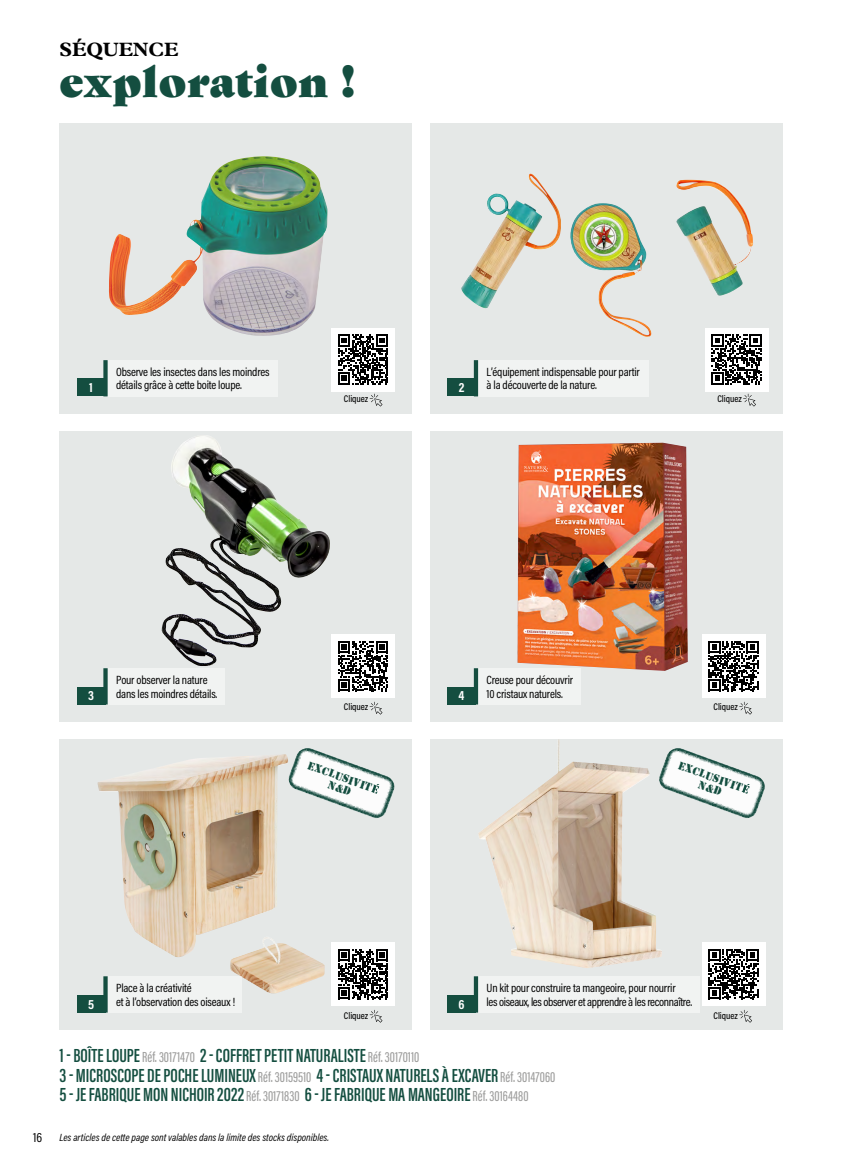
<style>
.page{position:relative;width:842px;height:1170px;background:#fff}
.page>*{position:absolute;margin:0;border:0;box-sizing:border-box;transform-origin:0 0}
._02-TITRE{font:42.15px "Gastromond";letter-spacing:.02em;color:#144e40}
._04-INTITULE_PRODUIT{font:600 19.5px/19.5px "Acumin Pro Extra Cond";color:#144e40}
._01-SUR_TITRE{font:700 19.2px "Plantin";color:#000}
._01-NUMERO{font:700 13.5px "Acumin Pro Cond";color:#fff}
.t1{font:13.5px "Acumin Pro Cond";color:#000}
.DESCRIPTIF_Produit{font:12px/13.5px "Acumin Pro Cond";letter-spacing:-.015em;color:#000}
.t2{font:700 11.55px/11.1px "Top Secret Without Lines";color:#144e40}
.t3{font:italic 10.5px "Acumin Pro Cond";color:#000}
._01-SUR_TITRE-2{font:500 9.75px "Acumin Pro Cond";color:#000}
.s1{font-weight:500;font-size:15px;color:#9d9d9c}
</style>
<div class="page">
<div style="left:60px;top:431px;width:352px;height:290px;background:#e5e8e7"></div>
<img style="left:162px;top:438px;width:115px;height:228px">
<div style="left:60px;top:123px;width:352px;height:290px;background:#e5e8e7"></div>
<img style="left:109px;top:156px;width:219px;height:180px">
<div style="left:60px;top:739px;width:352px;height:290px;background:#e5e8e7"></div>
<img style="left:97px;top:754px;width:228px;height:239px">
<div style="left:430px;top:431px;width:352px;height:290px;background:#e5e8e7"></div>
<img style="left:517px;top:442px;width:171px;height:229px">
<div style="left:430px;top:123px;width:352px;height:290px;background:#e5e8e7"></div>
<img style="left:461px;top:173px;width:292px;height:136px">
<div style="left:430px;top:739px;width:352px;height:290px;background:#e5e8e7"></div>
<img style="left:478px;top:739px;width:184px;height:229px">
<div style="left:77px;top:378px;width:29px;height:18px;background:#144e40"></div>
<div style="left:77px;top:686px;width:29px;height:18px;background:#144e40"></div>
<div style="left:77px;top:994px;width:29px;height:18px;background:#144e40"></div>
<div style="left:447px;top:378px;width:29px;height:18px;background:#144e40"></div>
<div style="left:447px;top:686px;width:29px;height:18px;background:#144e40"></div>
<div style="left:447px;top:994px;width:29px;height:18px;background:#144e40"></div>
<div style="left:331px;top:327px;width:64px;height:64px;background:#fff"></div>
<svg style="left:338px;top:334px;width:50px;height:50px"></svg>
<div style="left:331px;top:634px;width:64px;height:64px;background:#fff"></div>
<svg style="left:338px;top:641px;width:50px;height:50px"></svg>
<div style="left:331px;top:942px;width:64px;height:64px;background:#fff"></div>
<svg style="left:338px;top:949px;width:50px;height:50px"></svg>
<div style="left:705px;top:327px;width:63px;height:64px;background:#fff"></div>
<svg style="left:712px;top:334px;width:50px;height:50px"></svg>
<div style="left:702px;top:634px;width:63px;height:64px;background:#fff"></div>
<svg style="left:708px;top:641px;width:50px;height:50px"></svg>
<div style="left:702px;top:942px;width:63px;height:64px;background:#fff"></div>
<svg style="left:708px;top:949px;width:50px;height:50px"></svg>
<svg style="left:743px;top:393px;width:13px;height:13px"></svg>
<svg style="left:739px;top:701px;width:13px;height:13px"></svg>
<svg style="left:739px;top:1009px;width:13px;height:13px"></svg>
<svg style="left:370px;top:393px;width:12px;height:13px"></svg>
<svg style="left:370px;top:701px;width:12px;height:13px"></svg>
<svg style="left:370px;top:1009px;width:12px;height:13px"></svg>
<img style="left:287px;top:748px;width:108px;height:71px">
<svg style="left:371px;top:783px;width:8px;height:10px"></svg>
<img style="left:657px;top:748px;width:108px;height:71px">
<svg style="left:742px;top:783px;width:8px;height:10px"></svg>
<div style="left:108px;top:976px;width:134px;height:36px;background:#f1f3f2"></div>
<div style="left:103px;top:976px;width:5px;height:36px;background:#144e40"></div>
<div style="left:108px;top:360px;width:170px;height:36px;background:#f1f3f2"></div>
<div style="left:103px;top:360px;width:5px;height:36px;background:#144e40"></div>
<div style="left:108px;top:668px;width:117px;height:36px;background:#f1f3f2"></div>
<div style="left:103px;top:668px;width:5px;height:36px;background:#144e40"></div>
<div style="left:478px;top:360px;width:170px;height:36px;background:#f1f3f2"></div>
<hr style="left:474px;top:360px;width:4px;height:36px;background:#144e40">
<div style="left:478px;top:668px;width:102px;height:36px;background:#f1f3f2"></div>
<hr style="left:474px;top:668px;width:4px;height:36px;background:#144e40">
<div style="left:478px;top:976px;width:221px;height:36px;background:#f1f3f2"></div>
<hr style="left:474px;top:976px;width:4px;height:36px;background:#144e40">
<p class="_01-SUR_TITRE" style="left:60px;top:38px;width:120px">SÉQUENCE</p>
<p class="_02-TITRE" style="left:60px;top:48px;width:299px">exploration !</p>
<p class="_01-NUMERO" style="left:89px;top:379px;width:5px">1</p>
<p class="DESCRIPTIF_Produit" style="left:116px;top:365px;width:155px">Observe les insectes dans les moindres détails grâce à cette boite loupe.</p>
<p class="_01-SUR_TITRE-2" style="left:344px;top:392px;width:26px">Cliquez</p>
<p class="_01-NUMERO" style="left:459px;top:379px;width:7px">2</p>
<p class="DESCRIPTIF_Produit" style="left:487px;top:365px;width:155px">L’équipement indispensable pour partir à la découverte de la nature.</p>
<p class="_01-SUR_TITRE-2" style="left:717px;top:392px;width:26px">Cliquez</p>
<p class="_01-NUMERO" style="left:88px;top:686px;width:7px">3</p>
<p class="DESCRIPTIF_Produit" style="left:116px;top:672px;width:103px">Pour observer la nature dans les moindres détails.</p>
<p class="_01-SUR_TITRE-2" style="left:344px;top:700px;width:26px">Cliquez</p>
<p class="_01-NUMERO" style="left:458px;top:686px;width:7px">4</p>
<p class="DESCRIPTIF_Produit" style="left:487px;top:672px;width:88px">Creuse pour découvrir<br>10 cristaux naturels.</p>
<p class="_01-SUR_TITRE-2" style="left:713px;top:700px;width:26px">Cliquez</p>
<p class="t2" style="left:334px;top:768px;width:44px;text-indent:-25px;rotate:20deg">exclusivit<br>N&amp;D</p>
<p class="t2" style="left:705px;top:768px;width:44px;text-indent:-25px;rotate:20deg">exclusivit<br>N&amp;D</p>
<p class="t1" style="left:33px;top:1128px;width:11px">16</p>
<p class="DESCRIPTIF_Produit" style="left:116px;top:980px;width:121px">Place à la créativité<br>et à l’observation des oiseaux !</p>
<p class="DESCRIPTIF_Produit" style="left:487px;top:980px;width:207px">Un kit pour construire ta mangeoire, pour nourrir<br>les oiseaux, les observer et apprendre à les reconnaître.</p>
<p class="_01-NUMERO" style="left:458px;top:994px;width:8px">6</p>
<p class="_04-INTITULE_PRODUIT" style="left:60px;top:1045px;width:497px">1 - BOÎTE LOUPE <span class="s1">Réf. 30171470</span> 2 - COFFRET PETIT NATURALISTE <span class="s1">Réf. 30170110<br></span>3 - MICROSCOPE DE POCHE LUMINEUX <span class="s1">Réf. 30159510</span> 4 - CRISTAUX NATURELS À EXCAVER <span class="s1">Réf. 30147060<br></span>5 - JE FABRIQUE MON NICHOIR 2022 <span class="s1">Réf. 30171830</span> 6 - JE FABRIQUE MA MANGEOIRE <span class="s1">Réf. 30164480</span></p>
<p class="t3" style="left:60px;top:1130px;width:271px">Les articles de cette page sont valables dans la limite des stocks disponibles.</p>
<p class="_01-NUMERO" style="left:88px;top:994px;width:8px">5</p>
<p class="_01-SUR_TITRE-2" style="left:344px;top:1008px;width:26px">Cliquez</p>
<p class="_01-SUR_TITRE-2" style="left:713px;top:1008px;width:26px">Cliquez</p>
</div>
